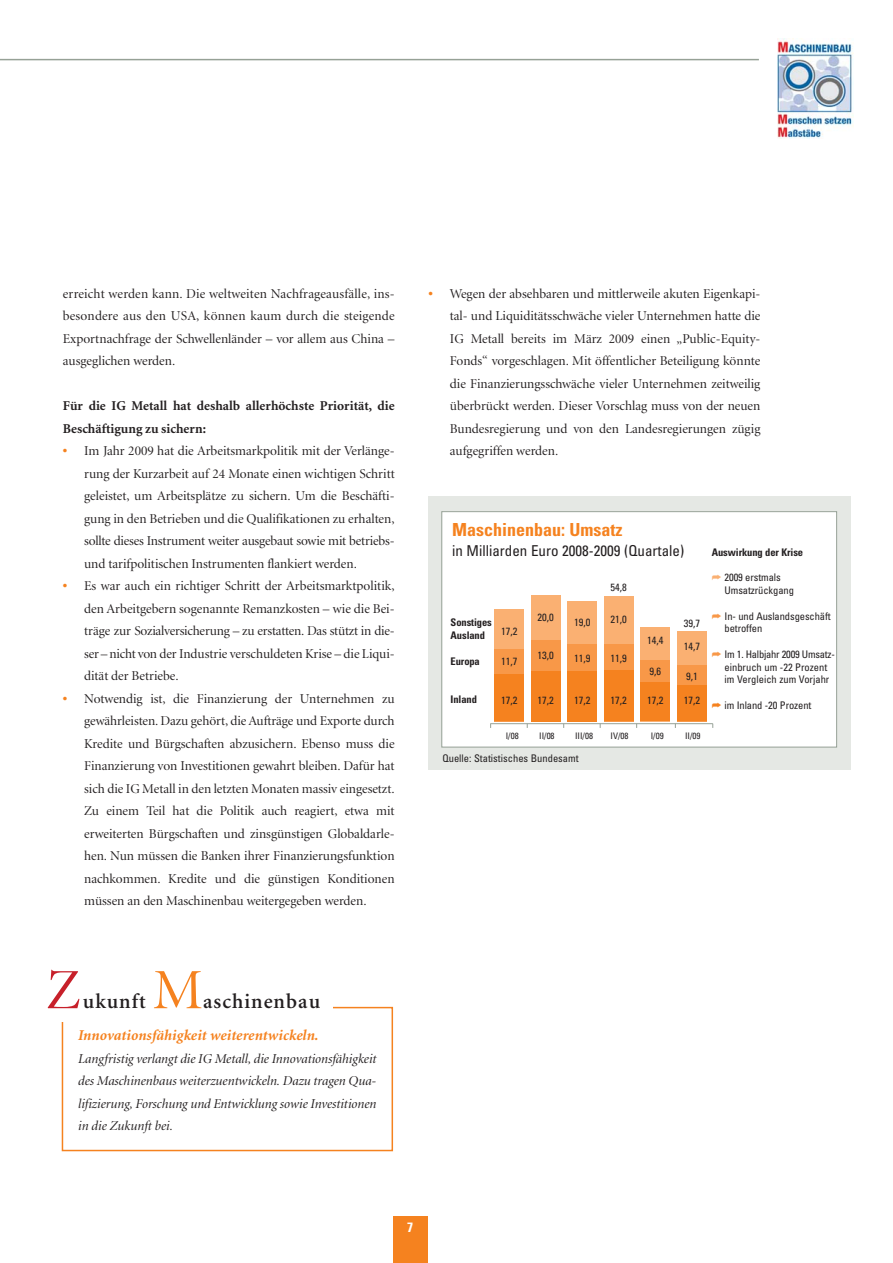
<style>
.page{position:relative;width:893px;height:1263px;background:#fff}
.page>*{position:absolute;margin:0;border:0;box-sizing:border-box;transform-origin:0 0}
.t1{font:57px "Minion Display";color:#c7202a}
.t2{font:57px "Minion Display";color:#f5821f}
.t3{font:600 21px "Minion";letter-spacing:.05em;color:#231f20}
.t4{font:700 condensed 18px "Univers";color:#f5821f}
.t5{font:italic 700 15px "Minion";color:#f5821f}
.t6{font:condensed 15px "Univers";color:#231f20}
.t7{font:13.5px/22.5px "Minion Display";color:#231f20;text-align:justify}
.t8{font:italic 13.5px/22.5px "Minion Display";color:#231f20;text-align:justify}
.t9{font:700 13.5px/22.5px "Minion";color:#231f20}
.t10{font:700 condensed 13.5px "Univers";color:#fff}
.t11{font:condensed 10.5px/12.8px "Univers";letter-spacing:-.01em;color:#231f20}
.t12{font:700 condensed 10.5px/12.8px "Univers";letter-spacing:-.01em;color:#231f20}
.t13{font:condensed 9px "Univers";color:#231f20}
.s1{font-family:"Minion";font-weight:900;color:#f5821f}
.s2{color:#fab072}
.s3{color:#f89848}
.s4{color:#f5821f}
</style>
<div class="page">
<div style="left:393px;top:1216px;width:34px;height:47px;background:#f5821f"></div>
<img style="left:777px;top:39px;width:76px;height:99px">
<div style="left:62px;top:1007px;width:331px;height:144px;border:2px solid #f5821f"></div>
<div style="left:46px;top:968px;width:286px;height:54px;background:#fff"></div>
<hr style="left:0;top:59px;width:759px;height:1px;background:#96a196">
<div style="left:428px;top:497px;width:422px;height:273px;background:#e5e8e4"></div>
<div style="left:442px;top:512px;width:394px;height:235px;background:#fff"></div>
<div style="left:441px;top:511px;width:396px;height:236px;border:1px solid #96a196"></div>
<div style="left:567px;top:601px;width:30px;height:120px;background:#fab072"></div>
<div style="left:494px;top:609px;width:30px;height:112px;background:#fab072"></div>
<div style="left:531px;top:596px;width:30px;height:125px;background:#fab072"></div>
<hr style="left:490px;top:723px;width:223px;height:1px;background:#96a196">
<div style="left:494px;top:649px;width:30px;height:72px;background:#f89848"></div>
<div style="left:531px;top:640px;width:30px;height:81px;background:#f89848"></div>
<div style="left:531px;top:671px;width:30px;height:50px;background:#f5821f"></div>
<div style="left:567px;top:645px;width:30px;height:76px;background:#f89848"></div>
<div style="left:604px;top:596px;width:29px;height:125px;background:#fab072"></div>
<div style="left:604px;top:644px;width:29px;height:77px;background:#f89848"></div>
<div style="left:640px;top:627px;width:30px;height:94px;background:#fab072"></div>
<div style="left:640px;top:661px;width:30px;height:60px;background:#f89848"></div>
<div style="left:677px;top:631px;width:29px;height:90px;background:#fab072"></div>
<div style="left:677px;top:665px;width:29px;height:56px;background:#f89848"></div>
<div style="left:677px;top:686px;width:29px;height:35px;background:#f5821f"></div>
<div style="left:494px;top:675px;width:30px;height:46px;background:#f5821f"></div>
<div style="left:567px;top:671px;width:30px;height:50px;background:#f5821f"></div>
<div style="left:604px;top:671px;width:29px;height:50px;background:#f5821f"></div>
<div style="left:640px;top:682px;width:30px;height:39px;background:#f5821f"></div>
<p class="t7" style="left:63px;top:283px;width:333px">erreicht werden kann. Die weltweiten Nachfrageausfälle, ins&shy;besondere aus den USA, können kaum durch die steigende Exportnachfrage der Schwellenländer – vor allem aus China – ausgeglichen werden.</p>
<p class="t9" style="left:63px;top:396px;width:333px">Für die IG Metall hat deshalb allerhöchste Priorität, die<br>Beschäftigung zu sichern:</p>
<p class="t7" style="left:84px;top:441px;width:312px;text-indent:-21px"><span class="s1">•</span> Im Jahr 2009 hat die Arbeitsmarkpolitik mit der Verlänge&shy;rung der Kurzarbeit auf 24 Monate einen wichtigen Schritt geleistet, um Arbeitsplätze zu sichern. Um die Beschäfti&shy;gung in den Betrieben und die Qualifikationen zu erhalten, sollte dieses Instrument weiter ausgebaut sowie mit betriebs&shy;und tarifpolitischen Instrumenten flankiert werden.</p>
<p class="t7" style="left:84px;top:576px;width:312px;text-indent:-21px"><span class="s1">•</span> Es war auch ein richtiger Schritt der Arbeitsmarktpolitik, den Arbeitgebern sogenannte Remanzkosten – wie die Bei&shy;träge zur Sozialversicherung – zu erstatten. Das stützt in die&shy;ser – nicht von der Industrie verschuldeten Krise – die Liqui&shy;dität der Betriebe.</p>
<p class="t7" style="left:84px;top:688px;width:312px;text-indent:-21px"><span class="s1">•</span> Notwendig ist, die Finanzierung der Unternehmen zu gewährleisten. Dazu gehört, die Aufträge und Exporte durch Kredite und Bürgschaften abzusichern. Ebenso muss die Finanzierung von Investitionen gewahrt bleiben. Dafür hat sich die IG Metall in den letzten Monaten massiv eingesetzt.<br>Zu einem Teil hat die Politik auch reagiert, etwa mit erweiterten Bürgschaften und zinsgünstigen Globaldarle&shy;hen. Nun müssen die Banken ihrer Finanzierungsfunktion nachkommen. Kredite und die günstigen Konditionen müssen an den Maschinenbau weitergegeben werden.</p>
<h1 class="t1" style="left:46px;top:968px;width:35px">Z</h1>
<h2 class="t3" style="left:83px;top:993px;width:65px">ukunft</h2>
<h1 class="t2" style="left:153px;top:968px;width:52px">M</h1>
<h2 class="t3" style="left:203px;top:993px;width:119px">aschinenbau</h2>
<p class="t5" style="left:78px;top:1030px;width:242px">Innovationsfähigkeit weiterentwickeln.</p>
<p class="t8" style="left:78px;top:1048px;width:300px">Langfristig verlangt die IG Metall, die Innovationsfähigkeit des Maschinenbaus weiterzuentwickeln. Dazu tragen Qua&shy;lifizierung, Forschung und Entwicklung sowie Investitionen in die Zukunft bei.</p>
<p class="t7" style="left:450px;top:283px;width:312px;text-indent:-21px"><span class="s1">•</span> Wegen der absehbaren und mittlerweile akuten Eigenkapi&shy;tal- und Liquiditätsschwäche vieler Unternehmen hatte die IG Metall bereits im März 2009 einen „Public-Equity-Fonds“ vorgeschlagen. Mit öffentlicher Beteiligung könnte die Finanzierungsschwäche vieler Unternehmen zeitweilig überbrückt werden. Dieser Vorschlag muss von der neuen Bundesregierung und von den Landesregierungen zügig aufgegriffen werden.</p>
<h3 class="t4" style="left:452px;top:523px;width:172px">Maschinenbau: Umsatz</h3>
<p class="t6" style="left:452px;top:545px;width:234px">in Milliarden Euro 2008-2009 (Quartale)</p>
<p class="t12" style="left:451px;top:617px;width:43px">Sonstiges<br>Ausland</p>
<p class="t12" style="left:451px;top:655px;width:31px">Europa</p>
<p class="t12" style="left:451px;top:694px;width:28px">Inland</p>
<p class="t11" style="left:501px;top:626px;width:18px">17,2</p>
<p class="t11" style="left:501px;top:656px;width:18px">11,7</p>
<p class="t11" style="left:501px;top:695px;width:18px">17,2</p>
<p class="t11" style="left:537px;top:612px;width:18px">20,0</p>
<p class="t11" style="left:537px;top:650px;width:18px">13,0</p>
<p class="t11" style="left:537px;top:695px;width:18px">17,2</p>
<p class="t11" style="left:610px;top:582px;width:18px">54,8</p>
<p class="t11" style="left:574px;top:616px;width:18px">19,0</p>
<p class="t11" style="left:611px;top:614px;width:18px">21,0</p>
<p class="t11" style="left:574px;top:653px;width:18px">11,9</p>
<p class="t11" style="left:611px;top:653px;width:18px">11,9</p>
<p class="t11" style="left:574px;top:695px;width:18px">17,2</p>
<p class="t11" style="left:611px;top:695px;width:18px">17,2</p>
<p class="t11" style="left:684px;top:617px;width:18px">39,7</p>
<p class="t11" style="left:647px;top:635px;width:18px">14,4</p>
<p class="t11" style="left:684px;top:640px;width:18px">14,7</p>
<p class="t11" style="left:649px;top:666px;width:13px">9,6</p>
<p class="t11" style="left:686px;top:671px;width:13px">9,1</p>
<p class="t11" style="left:647px;top:695px;width:18px">17,2</p>
<p class="t11" style="left:684px;top:695px;width:18px">17,2</p>
<p class="t13" style="left:506px;top:732px;width:14px">I/08</p>
<p class="t13" style="left:539px;top:732px;width:17px">II/08</p>
<p class="t13" style="left:575px;top:732px;width:19px">III/08</p>
<p class="t13" style="left:610px;top:732px;width:19px">IV/08</p>
<p class="t13" style="left:651px;top:732px;width:14px">I/09</p>
<p class="t13" style="left:685px;top:732px;width:17px">II/09</p>
<p class="t11" style="left:442px;top:753px;width:138px">Quelle: Statistisches Bundesamt</p>
<p class="t12" style="left:712px;top:547px;width:93px">Auswirkung der Krise</p>
<p class="t11" style="left:724px;top:572px;width:71px;text-indent:-13px"><span class="s2">➦</span> 2009 erstmals<br>Umsatzrückgang</p>
<p class="t11" style="left:724px;top:611px;width:108px;text-indent:-13px"><span class="s3">➦</span> In- und Auslandsgeschäft betroffen</p>
<p class="t11" style="left:724px;top:649px;width:112px;text-indent:-13px"><span class="s3">➦</span> Im 1. Halbjahr 2009 Umsatz&shy;einbruch um -22 Prozent im Vergleich zum Vorjahr</p>
<p class="t11" style="left:712px;top:700px;width:101px"><span class="s4">➦</span> im Inland -20 Prozent</p>
<p class="t10" style="left:407px;top:1222px;width:7px">7</p>
</div>
